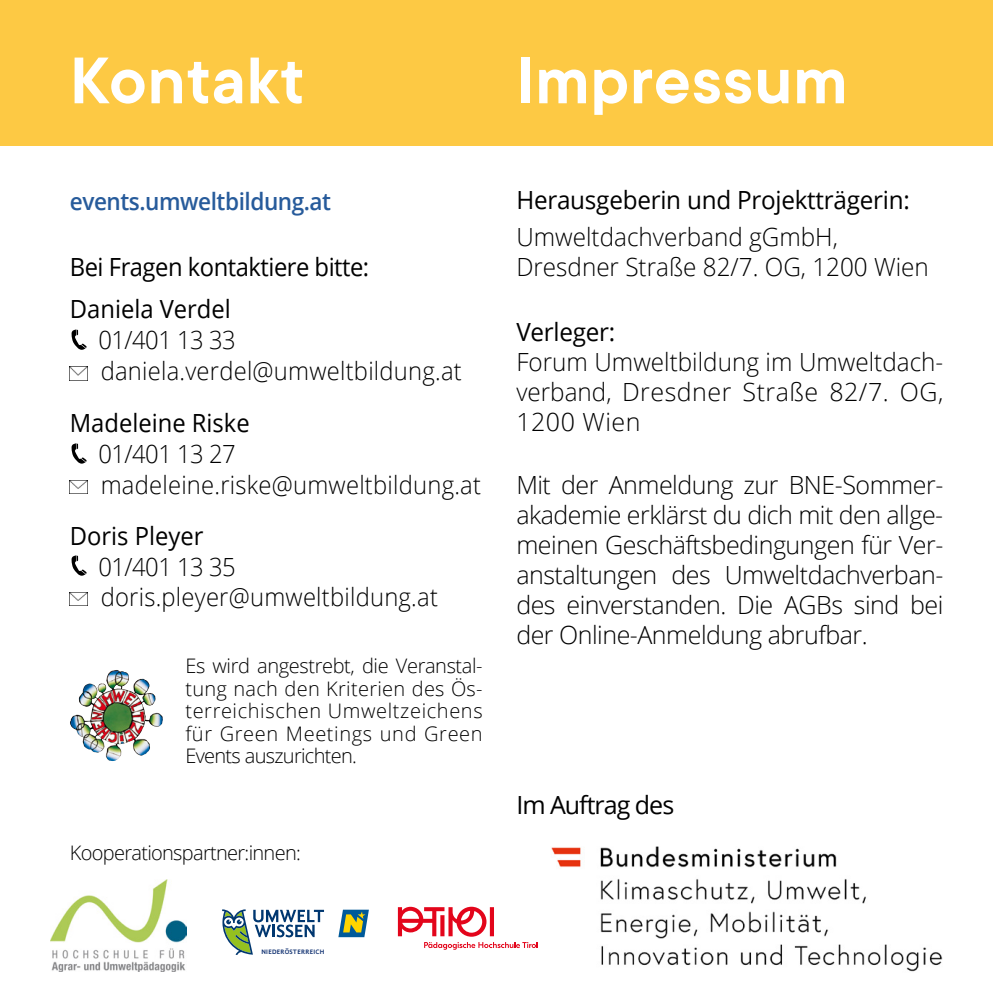
<style>
.page{position:relative;width:993px;height:993px;background:#fff}
.page>*{position:absolute;margin:0;border:0;box-sizing:border-box;transform-origin:0 0}
.t1{font:600 72.5px "TT Commons";letter-spacing:.01em;color:#fff}
.t2{font:300 25px/30px "Open Sans";color:#000;text-align:justify}
.t3{font:300 25px/31.2px "Open Sans";color:#000;scale:.95 1}
.t4{font:25px/41.8px "Open Sans";letter-spacing:-.01em;color:#000;scale:.95 1}
.t5{font:25px "Open Sans";letter-spacing:-.01em;color:#000}
.t6{font:25px "Open Sans";letter-spacing:-.04em;color:#000}
.t7{font:600 23.75px "Open Sans";letter-spacing:-.02em;color:#275b9b;scale:.95 1}
.t8{font:300 20px/22.5px "Open Sans";letter-spacing:-.035em;color:#000;text-align:justify}
.t9{font:700 6.75px "Gandhi Sans";letter-spacing:.035em;color:#143473}
</style>
<div class="page">
<div style="left:0;top:0;width:992px;height:145px;background:#fdc944"></div>
<img style="left:96px;top:670px;width:20px;height:28px">
<img style="left:70px;top:367px;width:17px;height:9px">
<svg style="left:71px;top:329px;width:16px;height:21px"></svg>
<img style="left:70px;top:480px;width:17px;height:14px">
<svg style="left:71px;top:443px;width:16px;height:20px"></svg>
<img style="left:70px;top:592px;width:17px;height:9px">
<svg style="left:71px;top:555px;width:16px;height:20px"></svg>
<img style="left:50px;top:879px;width:136px;height:92px">
<img style="left:537px;top:846px;width:406px;height:126px">
<svg style="left:398px;top:906px;width:139px;height:43px"></svg>
<svg style="left:222px;top:909px;width:102px;height:45px"></svg>
<svg style="left:338px;top:909px;width:31px;height:27px"></svg>
<h1 class="t1" style="left:70px;top:41px;width:236px">Kontakt</h1>
<h1 class="t1" style="left:516px;top:41px;width:332px">Impressum</h1>
<p class="t7" style="left:70px;top:185px;width:276px">events.umweltbildung.at</p>
<p class="t4" style="left:70px;top:245px;width:316px">Bei Fragen kontaktiere bitte:<br>Daniela Verdel</p>
<p class="t3" style="left:98px;top:323px;width:384px">01/401 13 33 daniela.verdel@umweltbildung.at</p>
<p class="t4" style="left:70px;top:401px;width:191px">Madeleine Riske</p>
<p class="t3" style="left:98px;top:437px;width:404px">01/401 13 27 madeleine.riske@umweltbildung.at</p>
<p class="t4" style="left:70px;top:514px;width:142px">Doris Pleyer</p>
<p class="t3" style="left:98px;top:551px;width:359px;line-height:29.5px">01/401 13 35 doris.pleyer@umweltbildung.at</p>
<p class="t8" style="left:185px;top:654px;width:299px">Es wird angestrebt, die Veranstal&shy;tung nach den Kriterien des Ös&shy;terreichischen Umweltzeichens für Green Meetings und Green Events auszurichten.</p>
<p class="t8" style="left:70px;top:840px;width:232px">Kooperationspartner:innen:</p>
<p class="t9" style="left:261px;top:947px;width:64px">NIEDERÖSTERREICH</p>
<p class="t5" style="left:516px;top:182px;width:395px">Herausgeberin und Projektträgerin:</p>
<p class="t2" style="left:516px;top:221px;width:414px">Umweltdachverband gGmbH,<br>Dresdner Straße 82/7. OG, 1200 Wien</p>
<p class="t5" style="left:516px;top:315px;width:100px">Verleger:</p>
<p class="t2" style="left:516px;top:346px;width:428px">Forum Umweltbildung im Umweltdach&shy;verband, Dresdner Straße 82/7. OG, 1200 Wien</p>
<p class="t2" style="left:516px;top:469px;width:428px">Mit der Anmeldung zur BNE-Sommer&shy;akademie erklärst du dich mit den allge&shy;meinen Geschäftsbedingungen für Ver&shy;anstaltungen des Umweltdachverban&shy;des einverstanden. Die AGBs sind bei der Online-Anmeldung abrufbar.</p>
<p class="t6" style="left:516px;top:787px;width:159px">Im Auftrag des</p>
</div>
